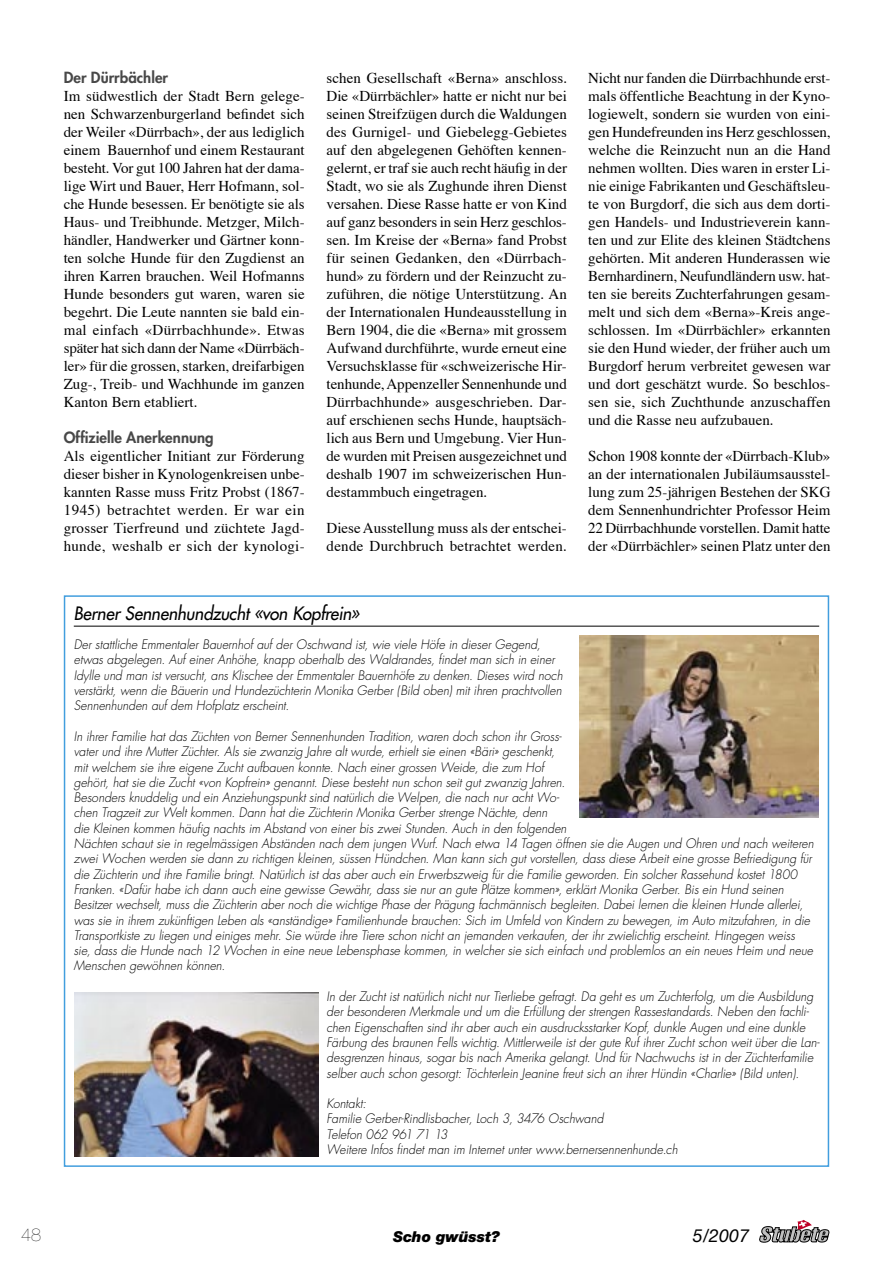
<style>
.page{position:relative;width:893px;height:1263px;background:#fff}
.page>*{position:absolute;margin:0;border:0;box-sizing:border-box;transform-origin:0 0}
.Infobox_Titel{font:italic 18px "Futura";letter-spacing:-.01em;color:#000;scale:.95 1}
.Ausgabe_Nr{font:italic 18px "Helvetica Neue";color:#000}
.Seitenzahl{font:200 18px "Helvetica Neue";color:#000}
.Fließtext{font:15px/18px "Times";color:#000;text-align:justify}
.Fließtext-2{font:800 15px "Futura";color:#484848}
.Rubrik{font:italic 900 15px "Helvetica Neue";color:#000}
.Infobox_Inhalt{font:italic 300 12.75px/15.3px "Futura";color:#000;scale:.95 1}
</style>
<div class="page">
<hr style="left:74px;top:626px;width:745px;height:1px;background:#000">
<img style="left:75px;top:993px;width:243px;height:164px">
<img style="left:580px;top:635px;width:239px;height:183px">
<svg style="left:759px;top:1220px;width:70px;height:22px"></svg>
<p class="Fließtext-2" style="left:64px;top:68px;width:106px">Der Dürrbächler</p>
<p class="Fließtext" style="left:64px;top:87px;width:243px">Im südwestlich der Stadt Bern gelege&shy;nen Schwarzenburgerland befindet sich der Weiler «Dürrbach», der aus lediglich einem Bauernhof und einem Restaurant besteht. Vor gut 100 Jahren hat der dama&shy;lige Wirt und Bauer, Herr Hofmann, sol&shy;che Hunde besessen. Er benötigte sie als Haus- und Treibhunde. Metzger, Milch&shy;händler, Handwerker und Gärtner konn&shy;ten solche Hunde für den Zugdienst an ihren Karren brauchen. Weil Hofmanns Hunde besonders gut waren, waren sie begehrt. Die Leute nannten sie bald ein&shy;mal einfach «Dürrbachhunde». Etwas später hat sich dann der Name «Dürrbäch&shy;ler» für die grossen, starken, dreifarbigen Zug-, Treib- und Wachhunde im ganzen Kanton Bern etabliert.</p>
<p class="Fließtext-2" style="left:64px;top:428px;width:151px">Offizielle Anerkennung</p>
<p class="Fließtext" style="left:64px;top:447px;width:242px">Als eigentlicher Initiant zur Förderung dieser bisher in Kynologenkreisen unbe&shy;kannten Rasse muss Fritz Probst (1867- 1945) betrachtet werden. Er war ein grosser Tierfreund und züchtete Jagd&shy;hunde, weshalb er sich der kynologi-</p>
<p class="Fließtext" style="left:327px;top:69px;width:242px">schen Gesellschaft «Berna» anschloss.<br>Die «Dürrbächler» hatte er nicht nur bei seinen Streifzügen durch die Waldungen des Gurnigel- und Giebelegg-Gebietes auf den abgelegenen Gehöften kennen&shy;gelernt, er traf sie auch recht häufig in der Stadt, wo sie als Zughunde ihren Dienst versahen. Diese Rasse hatte er von Kind auf ganz besonders in sein Herz geschlos&shy;sen. Im Kreise der «Berna» fand Probst für seinen Gedanken, den «Dürrbach&shy;hund» zu fördern und der Reinzucht zu&shy;zuführen, die nötige Unterstützung. An der Internationalen Hundeausstellung in Bern 1904, die die «Berna» mit grossem Aufwand durchführte, wurde erneut eine Versuchsklasse für «schweizerische Hir&shy;tenhunde, Appenzeller Sennenhunde und Dürrbachhunde» ausgeschrieben. Dar&shy;auf erschienen sechs Hunde, hauptsäch&shy;lich aus Bern und Umgebung. Vier Hun&shy;de wurden mit Preisen ausgezeichnet und deshalb 1907 im schweizerischen Hun&shy;destammbuch eingetragen.</p>
<p class="Fließtext" style="left:327px;top:519px;width:242px">Diese Ausstellung muss als der entschei&shy;dende Durchbruch betrachtet werden.</p>
<p class="Fließtext" style="left:588px;top:69px;width:244px">Nicht nur fanden die Dürrbachhunde erst&shy;mals öffentliche Beachtung in der Kyno&shy;logiewelt, sondern sie wurden von eini&shy;gen Hundefreunden ins Herz geschlossen, welche die Reinzucht nun an die Hand nehmen wollten. Dies waren in erster Li&shy;nie einige Fabrikanten und Geschäftsleu&shy;te von Burgdorf, die sich aus dem dorti&shy;gen Handels- und Industrieverein kann&shy;ten und zur Elite des kleinen Städtchens gehörten. Mit anderen Hunderassen wie Bernhardinern, Neufundländern usw. hat&shy;ten sie bereits Zuchterfahrungen gesam&shy;melt und sich dem «Berna»-Kreis ange&shy;schlossen. Im «Dürrbächler» erkannten sie den Hund wieder, der früher auch um Burgdorf herum verbreitet gewesen war und dort geschätzt wurde. So beschlos&shy;sen sie, sich Zuchthunde anzuschaffen und die Rasse neu aufzubauen.</p>
<p class="Fließtext" style="left:588px;top:447px;width:244px">Schon 1908 konnte der «Dürrbach-Klub» an der internationalen Jubiläumsausstel&shy;lung zum 25-jährigen Bestehen der SKG dem Sennenhundrichter Professor Heim 22 Dürrbachhunde vorstellen. Damit hatte der «Dürrbächler» seinen Platz unter den</p>
<p class="Infobox_Titel" style="left:74px;top:602px;width:302px">Berner Sennenhundzucht «von Kopfrein»</p>
<p class="Infobox_Inhalt" style="left:74px;top:637px;width:516px">Der stattliche Emmentaler Bauernhof auf der Oschwand ist, wie viele Höfe in dieser Gegend, etwas abgelegen. Auf einer Anhöhe, knapp oberhalb des Waldrandes, findet man sich in einer Idylle und man ist versucht, ans Klischee der Emmentaler Bauernhöfe zu denken. Dieses wird noch verstärkt, wenn die Bäuerin und Hundezüchterin Monika Gerber (Bild oben) mit ihren prachtvollen Sennenhunden auf dem Hofplatz erscheint.</p>
<p class="Infobox_Inhalt" style="left:74px;top:729px;width:780px">In ihrer Familie hat das Züchten von Berner Sennenhunden Tradition, waren doch schon ihr Gross-<br>vater und ihre Mutter Züchter. Als sie zwanzig Jahre alt wurde, erhielt sie einen «Bäri» geschenkt,<br>mit welchem sie ihre eigene Zucht aufbauen konnte. Nach einer grossen Weide, die zum Hof<br>gehört, hat sie die Zucht «von Kopfrein» genannt. Diese besteht nun schon seit gut zwanzig Jahren.<br>Besonders knuddelig und ein Anziehungspunkt sind natürlich die Welpen, die nach nur acht Wo-<br>chen Tragzeit zur Welt kommen. Dann hat die Züchterin Monika Gerber strenge Nächte, denn<br>die Kleinen kommen häufig nachts im Abstand von einer bis zwei Stunden. Auch in den folgenden<br>Nächten schaut sie in regelmässigen Abständen nach dem jungen Wurf. Nach etwa 14 Tagen öffnen sie die Augen und Ohren und nach weiteren zwei Wochen werden sie dann zu richtigen kleinen, süssen Hündchen. Man kann sich gut vorstellen, dass diese Arbeit eine grosse Befriedigung für die Züchterin und ihre Familie bringt. Natürlich ist das aber auch ein Erwerbszweig für die Familie geworden. Ein solcher Rassehund kostet 1800<br>Franken. «Dafür habe ich dann auch eine gewisse Gewähr, dass sie nur an gute Plätze kommen», erklärt Monika Gerber. Bis ein Hund seinen Besitzer wechselt, muss die Züchterin aber noch die wichtige Phase der Prägung fachmännisch begleiten. Dabei lernen die kleinen Hunde allerlei, was sie in ihrem zukünftigen Leben als «anständige» Familienhunde brauchen: Sich im Umfeld von Kindern zu bewegen, im Auto mitzufahren, in die Transportkiste zu liegen und einiges mehr. Sie würde ihre Tiere schon nicht an jemanden verkaufen, der ihr zwielichtig erscheint. Hingegen weiss sie, dass die Hunde nach 12 Wochen in eine neue Lebensphase kommen, in welcher sie sich einfach und problemlos an ein neues Heim und neue Menschen gewöhnen können.</p>
<p class="Infobox_Inhalt" style="left:327px;top:989px;width:521px">In der Zucht ist natürlich nicht nur Tierliebe gefragt. Da geht es um Zuchterfolg, um die Ausbildung der besonderen Merkmale und um die Erfüllung der strengen Rassestandards. Neben den fachli&shy;chen Eigenschaften sind ihr aber auch ein ausdrucksstarker Kopf, dunkle Augen und eine dunkle Färbung des braunen Fells wichtig. Mittlerweile ist der gute Ruf ihrer Zucht schon weit über die Lan&shy;desgrenzen hinaus, sogar bis nach Amerika gelangt. Und für Nachwuchs ist in der Züchterfamilie selber auch schon gesorgt: Töchterlein Jeanine freut sich an ihrer Hündin «Charlie» (Bild unten).</p>
<p class="Infobox_Inhalt" style="left:327px;top:1096px;width:43px">Kontakt:</p>
<p class="Infobox_Inhalt" style="left:327px;top:1111px;width:293px">Familie Gerber-Rindlisbacher, Loch 3, 3476 Oschwand</p>
<p class="Infobox_Inhalt" style="left:327px;top:1127px;width:129px">Telefon 062 961 71 13</p>
<p class="Infobox_Inhalt" style="left:327px;top:1142px;width:371px">Weitere Infos findet man im Internet unter www.bernersennenhunde.ch</p>
<p class="Seitenzahl" style="left:21px;top:1224px;width:22px">48</p>
<p class="Rubrik" style="left:393px;top:1228px;width:108px">Scho gwüsst?</p>
<p class="Ausgabe_Nr" style="left:693px;top:1224px;width:58px">5/2007</p>
</div>
